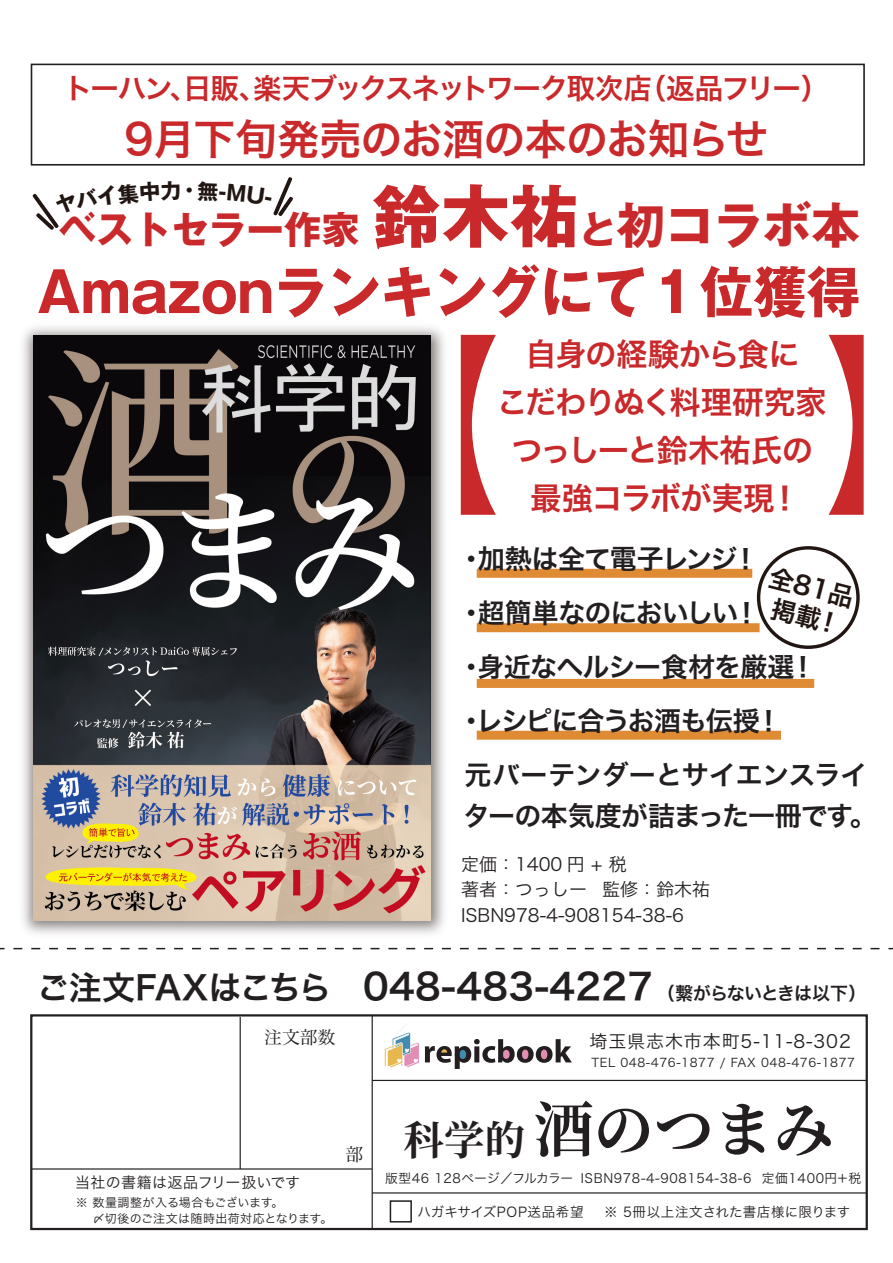
<style>
.page{position:relative;width:893px;height:1263px;background:#fff}
.page>*{position:absolute;margin:0;border:0;box-sizing:border-box;transform-origin:0 0}
.t1{font:700 60px "Source Han Serif";color:#231f20}
.t2{font:700 55.5px "Gothic MB101 Pro";color:#c9292b;scale:.96 1}
.t3{font:42px "Hira Kaku Pro N W6";letter-spacing:-.02em;color:#c9292b}
.t4{font:700 38.25px "Gothic MB101 Pro";color:#c9292b}
.t5{font:36px "Hira Kaku Pro N W6";letter-spacing:.01em;color:#231f20}
.t6{font:31.5px/48px "Hira Kaku Pro N W6";letter-spacing:-.04em;color:#c9292b;text-align:center}
.t7{font:28.5px "Hira Kaku Pro N W6";letter-spacing:-.06em;color:#c9292b}
.t8{font:27px/54px "Hira Kaku Pro N W6";letter-spacing:-.03em;color:#231f20}
.t9{font:25.35px/29.5px "Hira Kaku Pro N W6";color:#221612;text-align:center}
.t10{font:700 21px "Gothic MB101 Pro";color:#221612}
.t11{font:18px/25.5px "Hira Kaku Pro W3";color:#231f20}
.t12{font:18px "Hira Kaku Pro N W3";letter-spacing:.05em;color:#231f20}
.t13{font:17.85px "Hira Min Pro N W3";color:#231f20}
.t14{font:15px "Hira Kaku Pro N W3";letter-spacing:.02em;color:#231f20}
.t15{font:13.5px "Hira Kaku Pro N W3";letter-spacing:.03em;color:#231f20}
.t16{font:12.75px "Hira Kaku Pro N W3";letter-spacing:.05em;color:#231f20}
.t17{font:12.75px "Hira Kaku Pro N W3";letter-spacing:.015em;color:#231f20}
.t18{font:12px/16.5px "Hira Kaku Pro N W3";letter-spacing:.015em;color:#231f20}
.t19{font:12px "Hira Kaku Pro N W3";letter-spacing:.05em;color:#231f20}
.s1{font-size:69px}
.s2{font-size:49.5px}
.s3{font-size:33px}
.s4{font-size:18px}
.s5{font-size:40.5px}
</style>
<div class="page">
<svg style="left:384px;top:1023px;width:35px;height:45px"></svg>
<svg style="left:425px;top:1039px;width:147px;height:30px"></svg>
<img style="left:22px;top:327px;width:422px;height:607px">
<img style="left:33px;top:336px;width:397px;height:584px">
<div style="left:477px;top:569px;width:275px;height:9px;background:#de8b34"></div>
<div style="left:477px;top:623px;width:283px;height:9px;background:#de8b34"></div>
<div style="left:477px;top:679px;width:337px;height:9px;background:#de8b34"></div>
<div style="left:477px;top:731px;width:304px;height:9px;background:#de8b34"></div>
<svg style="left:13px;top:948px;width:880px;height:1px"></svg>
<div style="left:30px;top:1014px;width:838px;height:216px;border:2px solid #231f20"></div>
<hr style="left:240px;top:1017px;width:1px;height:152px;background:#231f20">
<hr style="left:372px;top:1015px;width:1px;height:214px;background:#231f20">
<hr style="left:372px;top:1080px;width:495px;height:1px;background:#231f20">
<hr style="left:372px;top:1192px;width:495px;height:1px;background:#231f20">
<div style="left:390px;top:1200px;width:22px;height:22px;border:2px solid #231f20"></div>
<hr style="left:31px;top:1168px;width:341px;height:1px;background:#231f20">
<div style="left:31px;top:64px;width:834px;height:102px;background:#fff;border:2px solid #231f20"></div>
<svg style="left:828px;top:335px;width:36px;height:180px"></svg>
<svg style="left:461px;top:335px;width:35px;height:180px"></svg>
<div style="left:757px;top:546px;width:103px;height:103px;border:3px solid #221612;border-radius:50%"></div>
<svg style="left:32px;top:193px;width:27px;height:37px"></svg>
<svg style="left:273px;top:177px;width:20px;height:39px"></svg>
<p class="t7" style="left:64px;top:63px;width:767px">トーハン、日販、楽天ブックスネットワーク取次店（返品フリー）</p>
<h3 class="t3" style="left:124px;top:101px;width:645px">9月下旬発売のお酒の本のお知らせ</h3>
<h3 class="t4" style="left:58px;top:198px;width:803px">ベストセラー作家<span class="s1">鈴木祐</span>と<span class="s2">初コラボ本</span></h3>
<h2 class="t2" style="left:37px;top:246px;width:859px">Amazonランキングにて１位獲得</h2>
<p class="t10" style="left:179px;top:173px;width:23px">・</p>
<p class="t6" style="left:497px;top:329px;width:332px">自身の経験から食に<br>こだわりぬく料理研究家つっしーと鈴木祐氏の最強コラボが実現！</p>
<p class="t8" style="left:458px;top:531px;width:411px">・加熱は全て電子レンジ！<br>・超簡単なのにおいしい！<br>・身近なヘルシー食材を厳選！<br>・レシピに合うお酒も伝授！<br>元バーテンダーとサイエンスライ</p>
<p class="t8" style="left:463px;top:787px;width:415px">ターの本気度が詰まった一冊です。</p>
<p class="t9" style="left:773px;top:561px;width:88px;rotate:14deg">全81品掲載！</p>
<p class="t11" style="left:461px;top:850px;width:250px">定価：1400 円 + 税<br>著者：つっしー 監修：鈴木祐<br>ISBN978-4-908154-38-6</p>
<h3 class="t5" style="left:37px;top:953px;width:831px"><span class="s3">ご注文FAXはこちら　</span>048-483-4227 <span class="s4">（繋がらないときは以下）</span></h3>
<p class="t13" style="left:264px;top:1021px;width:73px">注文部数</p>
<p class="t14" style="left:75px;top:1168px;width:227px">当社の書籍は返品フリー扱いです</p>
<p class="t18" style="left:76px;top:1193px;width:258px">※ 数量調整が入る場合もございます。<br>　 〆切後のご注文は随時出荷対応となります。</p>
<p class="t13" style="left:345px;top:1138px;width:19px">部</p>
<p class="t12" style="left:589px;top:1025px;width:263px">埼玉県志木市本町5-11-8-302</p>
<p class="t19" style="left:591px;top:1052px;width:265px">TEL 048-476-1877 / FAX 048-476-1877</p>
<h1 class="t1" style="left:404px;top:1096px;width:432px"><span class="s5">科学的</span>酒のつまみ</h1>
<p class="t16" style="left:581px;top:1167px;width:282px">ISBN978-4-908154-38-6 定価1400円＋税</p>
<p class="t17" style="left:385px;top:1167px;width:190px">版型46 128ページ／フルカラー</p>
<p class="t15" style="left:418px;top:1200px;width:167px">ハガキサイズPOP送品希望</p>
<p class="t15" style="left:604px;top:1200px;width:247px">※ 5冊以上注文された書店様に限ります</p>
</div>
